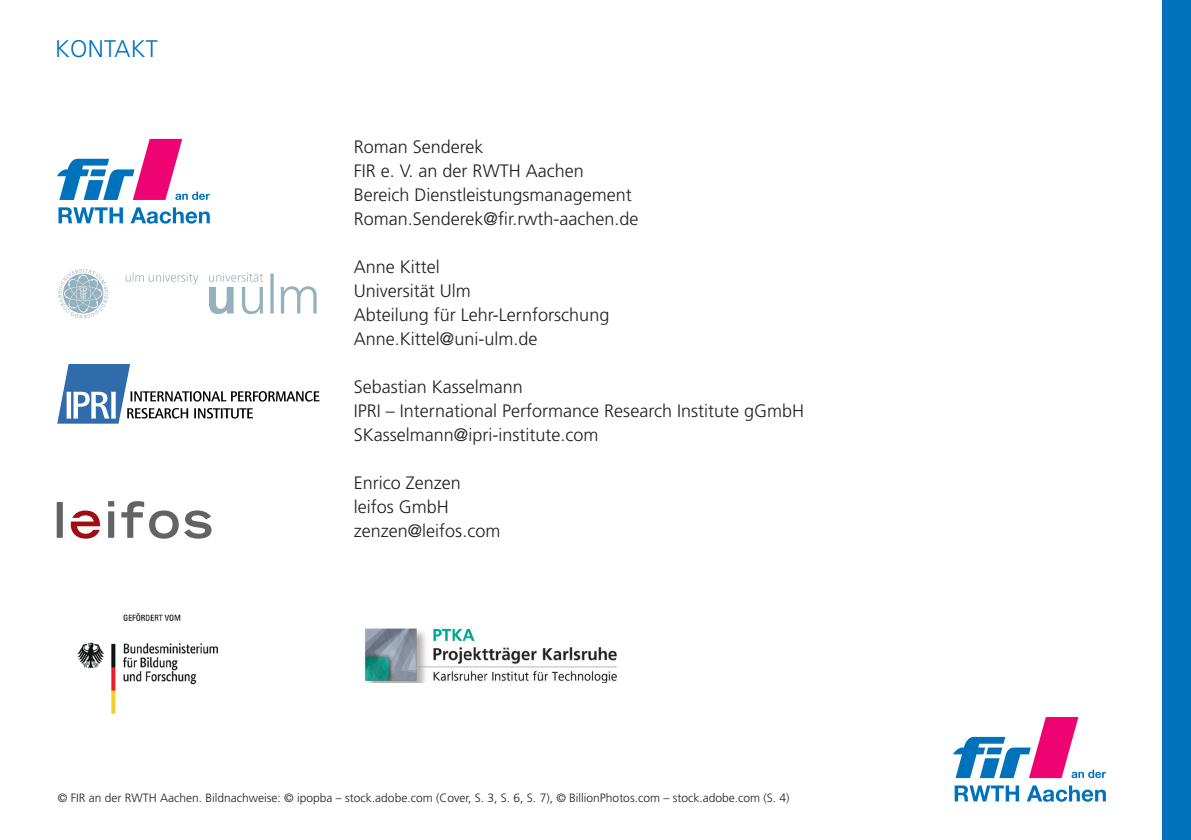
<style>
.page{position:relative;width:1191px;height:840px;background:#fff}
.page>*{position:absolute;margin:0;border:0;box-sizing:border-box;transform-origin:0 0}
.t1{font:300 24px "Frutiger";letter-spacing:.01em;color:#0072bc}
.t2{font:300 18px/24px "Frutiger";color:#231f20}
.t3{font:300 12px "Frutiger";color:#231f20}
</style>
<div class="page">
<svg style="left:1027px;top:785px;width:79px;height:16px"></svg>
<svg style="left:954px;top:785px;width:65px;height:16px"></svg>
<svg style="left:953px;top:717px;width:153px;height:60px"></svg>
<div style="left:1162px;top:0;width:29px;height:839px;background:#0072bc"></div>
<svg style="left:67px;top:269px;width:196px;height:12px"></svg>
<img style="left:77px;top:613px;width:141px;height:101px">
<img style="left:364px;top:628px;width:253px;height:54px">
<svg style="left:57px;top:364px;width:262px;height:59px"></svg>
<svg style="left:131px;top:207px;width:79px;height:16px"></svg>
<svg style="left:58px;top:207px;width:65px;height:16px"></svg>
<svg style="left:57px;top:139px;width:153px;height:61px"></svg>
<svg style="left:57px;top:501px;width:154px;height:37px"></svg>
<h1 class="t1" style="left:55px;top:35px;width:104px">KONTAKT</h1>
<p class="t2" style="left:354px;top:135px;width:286px">Roman Senderek<br>FIR e. V. an der RWTH Aachen<br>Bereich Dienstleistungsmanagement<br>Roman.Senderek@fir.rwth-aachen.de</p>
<p class="t2" style="left:354px;top:255px;width:257px">Anne Kittel<br>Universität Ulm<br>Abteilung für Lehr-Lernforschung<br>Anne.Kittel@uni-ulm.de</p>
<p class="t2" style="left:354px;top:375px;width:452px">Sebastian Kasselmann<br>IPRI – International Performance Research Institute gGmbH<br>SKasselmann@ipri-institute.com</p>
<p class="t2" style="left:354px;top:471px;width:148px">Enrico Zenzen leifos GmbH zenzen@leifos.com</p>
<p class="t3" style="left:58px;top:790px;width:733px">© FIR an der RWTH Aachen. Bildnachweise: © ipopba – stock.adobe.com (Cover, S. 3, S. 6, S. 7), © BillionPhotos.com – stock.adobe.com (S. 4)</p>
</div>
